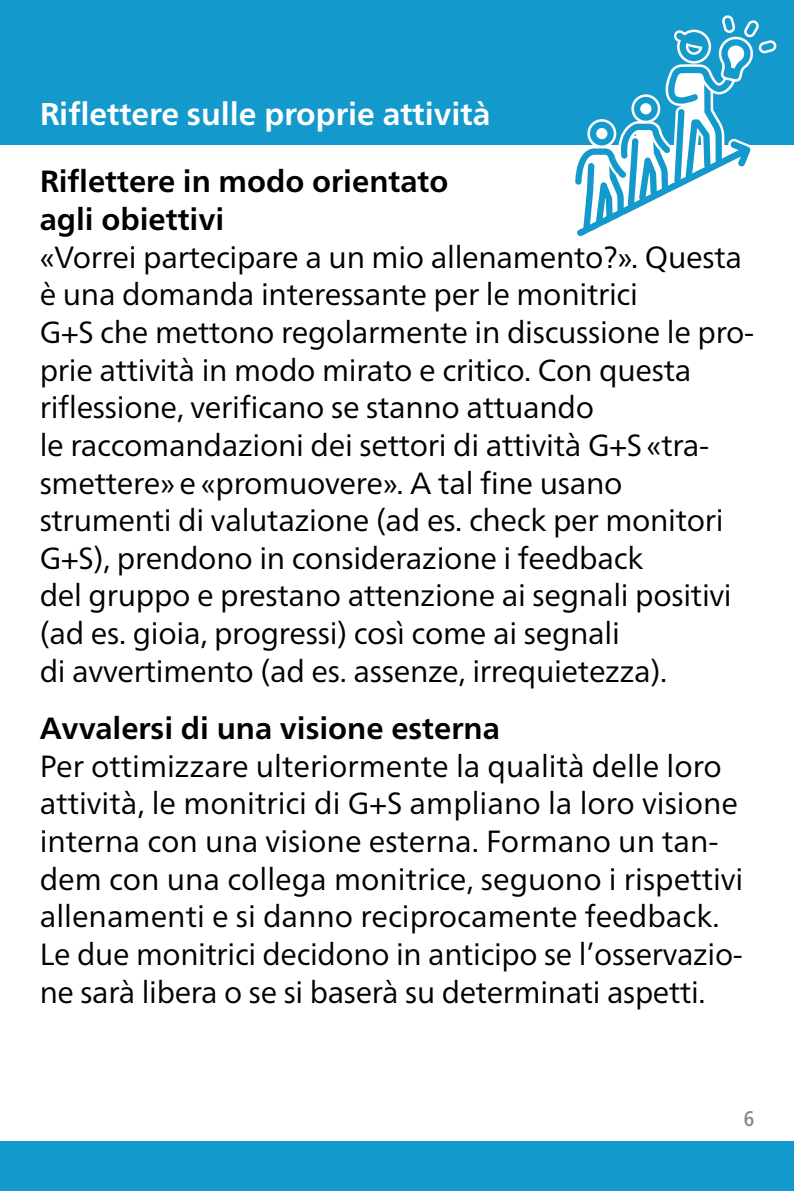
<style>
.page{position:relative;width:794px;height:1191px;background:#fff}
.page>*{position:absolute;margin:0;border:0;box-sizing:border-box;transform-origin:0 0}
.t1{font:700 31.5px "Frutiger Neue LT Pro";color:#fff}
._03_Grundtext{font:30.8px/37.8px "Frutiger Neue LT Pro";letter-spacing:-.01em;color:#000}
._02_Untertitel{font:700 30.8px/37.8px "Frutiger Neue LT Pro";color:#000}
.t2{font:500 condensed 21px "Frutiger Neue LT Pro";color:#868786}
</style>
<div class="page">
<div style="left:0;top:0;width:794px;height:145px;background:#1499cc"></div>
<div style="left:0;top:1141px;width:794px;height:50px;background:#1499cc"></div>
<svg style="left:575px;top:15px;width:202px;height:221px"></svg>
<p class="t1" style="left:40px;top:95px;width:452px">Riflettere sulle proprie attività</p>
<p class="_02_Untertitel" style="left:40px;top:163px;width:410px">Riflettere in modo orientato agli obiettivi</p>
<p class="_03_Grundtext" style="left:40px;top:238px;width:716px">«Vorrei partecipare a un mio allenamento?». Questa è una domanda interessante per le monitrici<br>G+S che mettono regolarmente in discussione le pro&shy;prie attività in modo mirato e critico. Con questa riflessione, verificano se stanno attuando<br>le raccomandazioni dei settori di attività G+S «tra&shy;smettere» e «promuovere». A tal fine usano strumenti di valutazione (ad es. check per monitori G+S), prendono in considerazione i feedback<br>del gruppo e prestano attenzione ai segnali positivi (ad es. gioia, progressi) così come ai segnali<br>di avvertimento (ad es. assenze, irrequietezza).</p>
<p class="_02_Untertitel" style="left:40px;top:709px;width:461px">Avvalersi di una visione esterna</p>
<p class="_03_Grundtext" style="left:40px;top:747px;width:705px">Per ottimizzare ulteriormente la qualità delle loro attività, le monitrici di G+S ampliano la loro visione interna con una visione esterna. Formano un tan&shy;dem con una collega monitrice, seguono i rispettivi allenamenti e si danno reciprocamente feedback.<br>Le due monitrici decidono in anticipo se l’osservazio&shy;ne sarà libera o se si baserà su determinati aspetti.</p>
<p class="t2" style="left:743px;top:1106px;width:12px">6</p>
</div>
